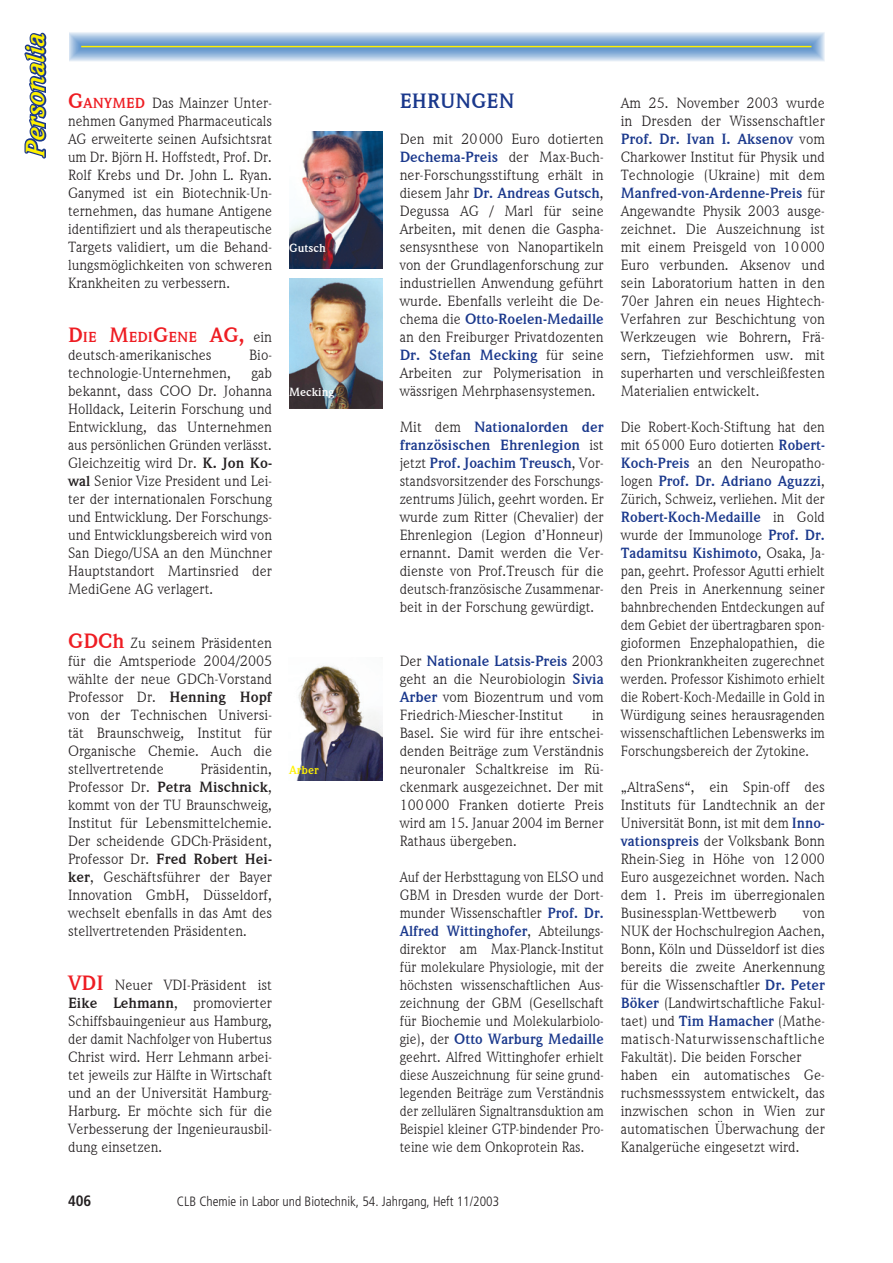
<style>
.page{position:relative;width:893px;height:1263px;background:#fff}
.page>*{position:absolute;margin:0;border:0;box-sizing:border-box;transform-origin:0 0}
.t1{font:italic 700 27px "Weidemann IT Cby BT";letter-spacing:-.005em;color:#fff101}
.t2{font:700 21px "Weidemann IT Cby BT";color:#1a388c}
.t3{font:15px/18px "Weidemann IT Cby BT";color:#231f20;text-align:justify}
.t4{font:15px/18px "Weidemann IT Cby BT";color:#231f20;text-align:justify;scale:.95 1}
.t5{font:700 condensed 15px "Frutiger";color:#231f20}
.t6{font:700 14.7px "Weidemann IT Cby BT";color:#ee1d23}
.t7{font:300 condensed 13.5px "Frutiger";color:#231f20}
.t8{font:700 12px "Weidemann IT Cby BT";color:#fff}
.t9{font:700 12px "Weidemann IT Cby BT";color:#fff101}
.s1{font-weight:700;font-size:21px;color:#ee1d23}
.s2{font-weight:700;font-size:14.7px;color:#ee1d23}
.s3{font-size:21px}
.s4{font-weight:400;font-size:15px;color:#231f20}
.s5{font-weight:700;color:#1a388c}
.s6{font-weight:700}
</style>
<div class="page">
<svg style="left:116px;top:32px;width:709px;height:29px;background:#9abbd9"></svg>
<hr style="left:81px;top:46px;width:730px;height:1px;background:#fff101">
<svg style="left:24px;top:32px;width:92px;height:127px"></svg>
<img style="left:296px;top:665px;width:86px;height:116px">
<img style="left:289px;top:132px;width:94px;height:137px">
<img style="left:289px;top:279px;width:94px;height:129px">
<h1 class="t1" style="left:18px;top:156px;width:125px;rotate:-90deg">Personalia</h1>
<p class="t3" style="left:68px;top:94px;width:206px"><span class="s1">G</span><span class="s2">ANYMED</span> Das Mainzer Unter-</p>
<h2 class="t2" style="left:400px;top:88px;width:116px">EHRUNGEN</h2>
<p class="t3" style="left:68px;top:112px;width:206px">nehmen Ganymed Pharmaceuticals AG erweiterte seinen Aufsichtsrat um Dr. Björn H. Hoffstedt, Prof. Dr.<br>Rolf Krebs und Dr. John L. Ryan.<br>Ganymed ist ein Biotechnik-Un&shy;ternehmen, das humane Antigene identifiziert und als therapeutische Targets validiert, um die Behand&shy;lungsmöglichkeiten von schweren Krankheiten zu verbessern.</p>
<p class="t6" style="left:68px;top:328px;width:206px"><span class="s3">D</span>IE <span class="s3">M</span>EDI<span class="s3">G</span>ENE <span class="s3">AG,</span> <span class="s4">ein</span></p>
<p class="t3" style="left:68px;top:346px;width:145px">deutsch-amerikanisches</p>
<p class="t3" style="left:249px;top:346px;width:24px">Bio-</p>
<p class="t3" style="left:68px;top:364px;width:165px">technologie-Unternehmen,</p>
<p class="t3" style="left:621px;top:94px;width:206px">Am 25. November 2003 wurde in Dresden der Wissenschaftler <span class="s5">Prof. Dr. Ivan I. Aksenov</span> vom Charkower Institut für Physik und Technologie (Ukraine) mit dem <span class="s5">Manfred-von-Ardenne-Preis</span> für Angewandte Physik 2003 ausge&shy;zeichnet. Die Auszeichnung ist mit einem Preisgeld von 10 000<br>Euro verbunden. Aksenov und sein Laboratorium hatten in den 70er Jahren ein neues Hightech-Verfahren zur Beschichtung von Werkzeugen wie Bohrern, Frä&shy;sern, Tiefziehformen usw. mit superharten und verschleißfesten Materialien entwickelt.</p>
<p class="t3" style="left:400px;top:130px;width:206px">Den mit 20 000 Euro dotierten <span class="s5">Dechema-Preis</span> der Max-Buch&shy;ner-Forschungsstiftung erhält in diesem Jahr <span class="s5">Dr. Andreas Gutsch</span>, Degussa AG / Marl für seine Arbeiten, mit denen die Gaspha&shy;sensysnthese von Nanopartikeln von der Grundlagenforschung zur industriellen Anwendung geführt wurde. Ebenfalls verleiht die De&shy;chema die <span class="s5">Otto-Roelen-Medaille </span>an den Freiburger Privatdozenten <span class="s5">Dr. Stefan Mecking</span> für seine Arbeiten zur Polymerisation in wässrigen Mehrphasensystemen.</p>
<p class="t8" style="left:289px;top:240px;width:38px">Gutsch</p>
<p class="t3" style="left:68px;top:364px;width:206px;text-indent:183px">gab bekannt, dass COO Dr. Johanna Holldack, Leiterin Forschung und Entwicklung, das Unternehmen aus persönlichen Gründen verlässt.<br>Gleichzeitig wird Dr. <span class="s6">K. Jon Ko&shy;wal</span> Senior Vize President und Lei&shy;ter der internationalen Forschung und Entwicklung. Der Forschungs&shy;und Entwicklungsbereich wird von San Diego/USA an den Münchner Hauptstandort Martinsried der MediGene AG verlagert.</p>
<p class="t3" style="left:68px;top:634px;width:206px"><span class="s1">GDCh</span> Zu seinem Präsidenten für die Amtsperiode 2004/2005 wählte der neue GDCh-Vorstand Professor Dr. <span class="s6">Henning Hopf </span>von der Technischen Universi&shy;tät Braunschweig, Institut für Organische Chemie. Auch die stellvertretende</p>
<p class="t8" style="left:289px;top:384px;width:47px">Mecking</p>
<p class="t3" style="left:400px;top:418px;width:206px">Mit dem <span class="s5">Nationalorden der französischen Ehrenlegion</span> ist jetzt <span class="s5">Prof. Joachim Treusch</span>, Vor&shy;standsvorsitzender des Forschungs&shy;zentrums Jülich, geehrt worden. Er wurde zum Ritter (Chevalier) der Ehrenlegion (Legion d’Honneur) ernannt. Damit werden die Ver&shy;dienste von Prof.Treusch für die deutsch-französische Zusammenar&shy;beit in der Forschung gewürdigt.</p>
<p class="t3" style="left:621px;top:418px;width:206px">Die Robert-Koch-Stiftung hat den mit 65 000 Euro dotierten <span class="s5">Robert-Koch-Preis</span> an den Neuropatho&shy;logen <span class="s5">Prof. Dr. Adriano Aguzzi</span>, Zürich, Schweiz, verliehen. Mit der <span class="s5">Robert-Koch-Medaille</span> in Gold wurde der Immunologe <span class="s5">Prof. Dr.<br>Tadamitsu Kishimoto</span>, Osaka, Ja&shy;pan, geehrt. Professor Agutti erhielt den Preis in Anerkennung seiner bahnbrechenden Entdeckungen auf dem Gebiet der übertragbaren spon&shy;gioformen Enzephalopathien, die den Prionkrankheiten zugerechnet werden. Professor Kishimoto erhielt die Robert-Koch-Medaille in Gold in Würdigung seines herausragenden wissenschaftlichen Lebenswerks im Forschungsbereich der Zytokine.</p>
<p class="t3" style="left:400px;top:652px;width:206px">Der <span class="s5">Nationale Latsis-Preis</span> 2003 geht an die Neurobiologin <span class="s5">Sivia Arber</span> vom Biozentrum und vom Friedrich-Miescher-Institut</p>
<p class="t3" style="left:400px;top:706px;width:206px;text-indent:192px">in Basel. Sie wird für ihre entschei&shy;denden Beiträge zum Verständnis neuronaler Schaltkreise im Rü&shy;ckenmark ausgezeichnet. Der mit 100 000 Franken dotierte Preis wird am 15. Januar 2004 im Berner Rathaus übergeben.</p>
<p class="t3" style="left:68px;top:760px;width:206px;text-indent:133px">Präsidentin, Professor Dr. <span class="s6">Petra Mischnick</span>, kommt von der TU Braunschweig, Institut für Lebensmittelchemie.<br>Der scheidende GDCh-Präsident, Professor Dr. <span class="s6">Fred Robert Hei&shy;ker</span>, Geschäftsführer der Bayer Innovation GmbH, Düsseldorf, wechselt ebenfalls in das Amt des stellvertretenden Präsidenten.</p>
<p class="t3" style="left:68px;top:976px;width:206px"><span class="s1">VDI</span> Neuer VDI-Präsident ist <span class="s6">Eike Lehmann</span>, promovierter Schiffsbauingenieur aus Hamburg, der damit Nachfolger von Hubertus Christ wird. Herr Lehmann arbei&shy;tet jeweils zur Hälfte in Wirtschaft und an der Universität Hamburg-Harburg. Er möchte sich für die Verbesserung der Ingenieurausbil&shy;dung einsetzen.</p>
<p class="t9" style="left:289px;top:762px;width:31px">Arber</p>
<p class="t3" style="left:621px;top:778px;width:206px">„AltraSens“, ein Spin-off des Instituts für Landtechnik an der Universität Bonn, ist mit dem <span class="s5">Inno&shy;vationspreis</span> der Volksbank Bonn Rhein-Sieg in Höhe von 12 000<br>Euro ausgezeichnet worden. Nach dem 1. Preis im überregionalen Businessplan-Wettbewerb</p>
<p class="t4" style="left:400px;top:868px;width:216px">Auf der Herbsttagung von ELSO und GBM in Dresden wurde der Dort&shy;munder Wissenschaftler <span class="s5">Prof. Dr.<br>Alfred Wittinghofer</span>, Abteilungs&shy;direktor am Max-Planck-Institut für molekulare Physiologie, mit der höchsten wissenschaftlichen Aus&shy;zeichnung der GBM (Gesellschaft für Biochemie und Molekularbiolo&shy;gie), der <span class="s5">Otto Warburg Medaille </span>geehrt. Alfred Wittinghofer erhielt diese Auszeichnung für seine grund&shy;legenden Beiträge zum Verständnis der zellulären Signaltransduktion am Beispiel kleiner GTP-bindender Pro&shy;teine wie dem Onkoprotein Ras.</p>
<p class="t3" style="left:621px;top:904px;width:206px;text-align:left;text-indent:182px">von<br>NUK der Hochschulregion Aachen,<br>Bonn, Köln und Düsseldorf ist dies bereits die zweite Anerkennung für die Wissenschaftler <span class="s5">Dr. Peter<br>Böker</span> (Landwirtschaftliche Fakul&shy;taet) und <span class="s5">Tim Hamacher</span> (Mathe&shy;matisch-Naturwissenschaftliche<br>Fakultät). Die beiden Forscher haben ein automatisches Ge&shy;ruchsmesssystem entwickelt, das inzwischen schon in Wien zur automatischen Überwachung der<br>Kanalgerüche eingesetzt wird.</p>
<p class="t5" style="left:68px;top:1192px;width:25px">406</p>
<p class="t7" style="left:177px;top:1194px;width:324px">CLB Chemie in Labor und Biotechnik, 54. Jahrgang, Heft 11/2003</p>
</div>
